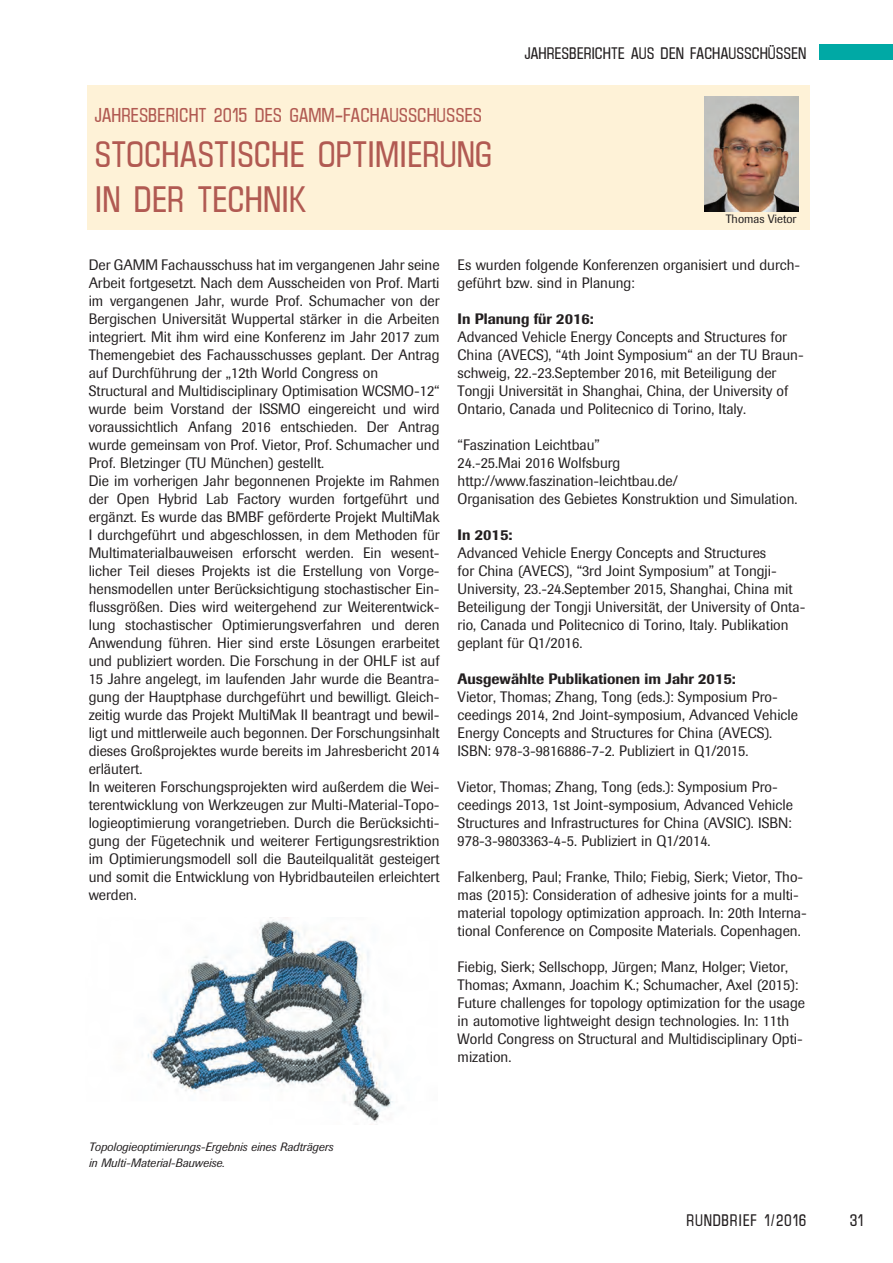
<style>
.page{position:relative;width:893px;height:1263px;background:#fff}
.page>*{position:absolute;margin:0;border:0;box-sizing:border-box;transform-origin:0 0}
.t1{font:33px/45px "I Plain";color:#b15a52}
.t2{font:18px "I Plain";color:#b15a52}
.t3{font:15px/18px "Imago";color:#231f20;scale:.96 1}
.t4{font:500 15px "Imago";color:#231f20;scale:.96 1}
.t5{font:15px "I Plain";color:#231f20}
.t6{font:15px "I Plain";letter-spacing:.05em;color:#231f20}
.t7{font:italic 12px/16.5px "Imago";color:#231f20}
.t8{font:12px "Imago";color:#231f20}
</style>
<div class="page">
<div style="left:819px;top:45px;width:74px;height:15px;background:#00a9a5"></div>
<div style="left:87px;top:85px;width:723px;height:145px;background:#fef2d7"></div>
<img style="left:704px;top:96px;width:94px;height:115px">
<img style="left:147px;top:917px;width:246px;height:208px">
<p class="t2" style="left:94px;top:103px;width:389px">JAHRESBERICHT 2015 DES GAMM-FACHAUSSCHUSSES</p>
<h1 class="t1" style="left:94px;top:131px;width:399px">STOCHASTISCHE OPTIMIERUNG<br>IN DER TECHNIK</h1>
<p class="t5" style="left:524px;top:44px;width:284px">JAHRESBERICHTE AUS DEN FACHAUSSCHÜSSEN</p>
<p class="t8" style="left:726px;top:212px;width:72px">Thomas Vietor</p>
<p class="t3" style="left:89px;top:256px;width:367px">Der GAMM Fachausschuss hat im vergangenen Jahr seine Arbeit fortgesetzt. Nach dem Ausscheiden von Prof. Marti im vergangenen Jahr, wurde Prof. Schumacher von der Bergischen Universität Wuppertal stärker in die Arbeiten integriert. Mit ihm wird eine Konferenz im Jahr 2017 zum Themengebiet des Fachausschusses geplant. Der Antrag auf Durchführung der „12th World Congress on Structural and Multidisciplinary Optimisation WCSMO-12“ wurde beim Vorstand der ISSMO eingereicht und wird voraussichtlich Anfang 2016 entschieden. Der Antrag wurde gemeinsam von Prof. Vietor, Prof. Schumacher und Prof. Bletzinger (TU München) gestellt.<br>Die im vorherigen Jahr begonnenen Projekte im Rahmen der Open Hybrid Lab Factory wurden fortgeführt und ergänzt. Es wurde das BMBF geförderte Projekt MultiMak I durchgeführt und abgeschlossen, in dem Methoden für Multimaterialbauweisen erforscht werden. Ein wesent&shy;licher Teil dieses Projekts ist die Erstellung von Vorge&shy;hensmodellen unter Berücksichtigung stochastischer Ein&shy;flussgrößen. Dies wird weitergehend zur Weiterentwick&shy;lung stochastischer Optimierungsverfahren und deren Anwendung führen. Hier sind erste Lösungen erarbeitet und publiziert worden. Die Forschung in der OHLF ist auf 15 Jahre angelegt, im laufenden Jahr wurde die Beantra&shy;gung der Hauptphase durchgeführt und bewilligt. Gleich&shy;zeitig wurde das Projekt MultiMak II beantragt und bewil&shy;ligt und mittlerweile auch begonnen. Der Forschungsinhalt dieses Großprojektes wurde bereits im Jahresbericht 2014 erläutert.<br>In weiteren Forschungsprojekten wird außerdem die Wei&shy;terentwicklung von Werkzeugen zur Multi-Material-Topo&shy;logieoptimierung vorangetrieben. Durch die Berücksichti&shy;gung der Fügetechnik und weiterer Fertigungsrestriktion im Optimierungsmodell soll die Bauteilqualität gesteigert und somit die Entwicklung von Hybridbauteilen erleichtert werden.</p>
<p class="t3" style="left:458px;top:256px;width:358px">Es wurden folgende Konferenzen organisiert und durch&shy;geführt bzw. sind in Planung:</p>
<p class="t4" style="left:458px;top:310px;width:143px">In Planung für 2016:</p>
<p class="t3" style="left:458px;top:328px;width:362px">Advanced Vehicle Energy Concepts and Structures for China (AVECS), “4th Joint Symposium“ an der TU Braun&shy;schweig, 22.-23.September 2016, mit Beteiligung der Tongji Universität in Shanghai, China, der University of Ontario, Canada und Politecnico di Torino, Italy.</p>
<p class="t3" style="left:458px;top:436px;width:355px">“Faszination Leichtbau”<br>24.-25.Mai 2016 Wolfsburg http://www.faszination-leichtbau.de/<br>Organisation des Gebietes Konstruktion und Simulation.</p>
<p class="t4" style="left:458px;top:526px;width:58px">In 2015:</p>
<p class="t3" style="left:458px;top:544px;width:364px">Advanced Vehicle Energy Concepts and Structures<br>for China (AVECS), “3rd Joint Symposium” at Tongji-University, 23.-24.September 2015, Shanghai, China mit Beteiligung der Tongji Universität, der University of Onta&shy;rio, Canada und Politecnico di Torino, Italy. Publikation geplant für Q1/2016.</p>
<p class="t4" style="left:458px;top:670px;width:291px">Ausgewählte Publikationen im Jahr 2015:</p>
<p class="t3" style="left:458px;top:688px;width:356px">Vietor, Thomas; Zhang, Tong (eds.): Symposium Pro&shy;ceedings 2014, 2nd Joint-symposium, Advanced Vehicle Energy Concepts and Structures for China (AVECS).<br>ISBN: 978-3-9816886-7-2. Publiziert in Q1/2015.</p>
<p class="t3" style="left:458px;top:778px;width:351px">Vietor, Thomas; Zhang, Tong (eds.): Symposium Pro&shy;ceedings 2013, 1st Joint-symposium, Advanced Vehicle Structures and Infrastructures for China (AVSIC). ISBN:<br>978-3-9803363-4-5. Publiziert in Q1/2014.</p>
<p class="t3" style="left:458px;top:868px;width:365px">Falkenberg, Paul; Franke, Thilo; Fiebig, Sierk; Vietor, Tho&shy;mas (2015): Consideration of adhesive joints for a multi&shy;material topology optimization approach. In: 20th Interna&shy;tional Conference on Composite Materials. Copenhagen.</p>
<p class="t3" style="left:458px;top:958px;width:363px">Fiebig, Sierk; Sellschopp, Jürgen; Manz, Holger; Vietor, Thomas; Axmann, Joachim K.; Schumacher, Axel (2015):<br>Future challenges for topology optimization for the usage in automotive lightweight design technologies. In: 11th World Congress on Structural and Multidisciplinary Opti&shy;mization.</p>
<p class="t7" style="left:89px;top:1138px;width:246px">Topologieoptimierungs-Ergebnis eines Radträgers in Multi-Material-Bauweise.</p>
<p class="t6" style="left:687px;top:1210px;width:121px">RUNDBRIEF 1/2016</p>
<p class="t5" style="left:850px;top:1210px;width:15px">31</p>
</div>
